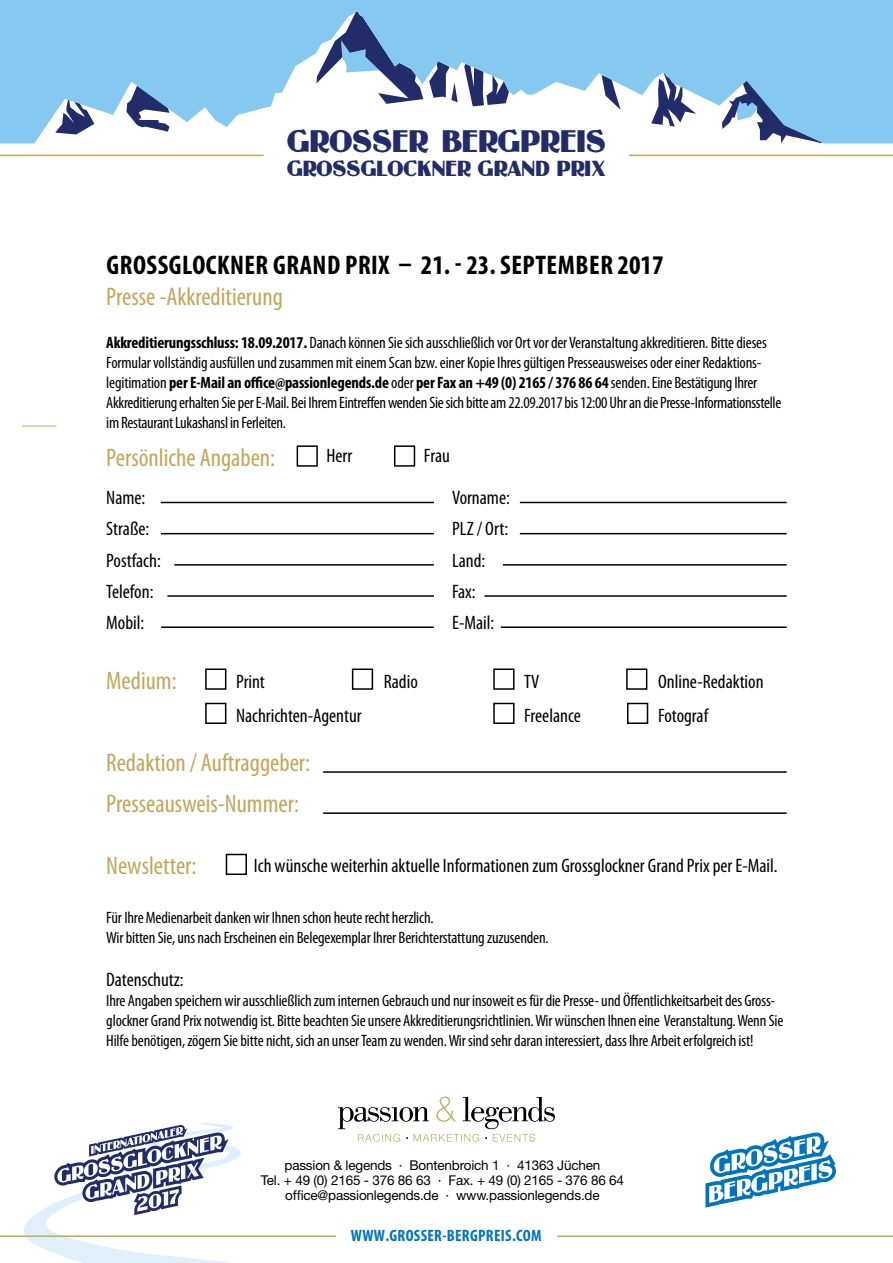
<style>
.page{position:relative;width:893px;height:1263px;background:#fff}
.page>*{position:absolute;margin:0;border:0;box-sizing:border-box;transform-origin:0 0}
.t1{font:30px "Guanine";color:#212c68}
.t2{font:700 condensed 27px "Myriad Pro";letter-spacing:.02em;color:#000}
.t3{font:condensed 25.5px/41.1px "Myriad Pro";color:#c6a55a}
.t4{font:21px "Guanine";color:#212c68}
.t5{font:condensed 19.5px/31.2px "Myriad Pro";color:#000}
.t6{font:condensed 16.5px/19.8px "Myriad Pro";letter-spacing:-.01em;color:#000}
.t7{font:700 condensed 16.5px "Myriad Pro";letter-spacing:.02em;color:#0075bf}
.t8{font:13.5px/15px "Helvetica Neue";letter-spacing:-.015em;color:#000;text-align:center}
.s1{font-weight:700}
</style>
<div class="page">
<svg style="left:23px;top:1123px;width:218px;height:140px"></svg>
<svg style="left:0;top:0;width:893px;height:144px;fill:#85c9f0"></svg>
<hr style="left:0;top:155px;width:264px;height:1px;background:#c6a55a">
<hr style="left:629px;top:155px;width:264px;height:1px;background:#c6a55a">
<hr style="left:0;top:1235px;width:336px;height:2px;background:#c6a55a">
<hr style="left:557px;top:1235px;width:336px;height:2px;background:#c6a55a">
<svg style="left:338px;top:1096px;width:217px;height:46px"></svg>
<svg style="left:705px;top:1132px;width:131px;height:75px"></svg>
<svg style="left:54px;top:1125px;width:174px;height:90px"></svg>
<hr style="left:22px;top:426px;width:34px;height:1px;background:#c6a55a">
<div style="left:226px;top:854px;width:21px;height:21px;border:2px solid #000"></div>
<div style="left:205px;top:668px;width:21px;height:22px;border:2px solid #000"></div>
<div style="left:205px;top:703px;width:21px;height:21px;border:2px solid #000"></div>
<div style="left:493px;top:703px;width:21px;height:21px;border:2px solid #000"></div>
<div style="left:627px;top:703px;width:21px;height:21px;border:2px solid #000"></div>
<div style="left:352px;top:668px;width:21px;height:22px;border:2px solid #000"></div>
<div style="left:493px;top:668px;width:21px;height:22px;border:2px solid #000"></div>
<div style="left:626px;top:668px;width:21px;height:22px;border:2px solid #000"></div>
<div style="left:297px;top:445px;width:21px;height:22px;border:2px solid #000"></div>
<div style="left:394px;top:445px;width:21px;height:22px;border:2px solid #000"></div>
<hr style="left:161px;top:502px;width:273px;height:1px;background:#000">
<hr style="left:161px;top:533px;width:273px;height:1px;background:#000">
<hr style="left:503px;top:564px;width:284px;height:2px;background:#000">
<hr style="left:174px;top:564px;width:260px;height:2px;background:#000">
<hr style="left:167px;top:595px;width:267px;height:2px;background:#000">
<hr style="left:161px;top:626px;width:273px;height:2px;background:#000">
<hr style="left:520px;top:502px;width:267px;height:1px;background:#000">
<hr style="left:520px;top:533px;width:267px;height:1px;background:#000">
<hr style="left:484px;top:595px;width:303px;height:2px;background:#000">
<hr style="left:323px;top:771px;width:464px;height:2px;background:#000">
<hr style="left:323px;top:812px;width:464px;height:2px;background:#000">
<hr style="left:501px;top:626px;width:286px;height:2px;background:#000">
<h1 class="t1" style="left:287px;top:123px;width:320px">GROSSER BERGPREIS</h1>
<p class="t4" style="left:287px;top:155px;width:320px">GROSSGLOCKNER GRAND PRIX</p>
<h2 class="t2" style="left:107px;top:248px;width:558px">GROSSGLOCKNER GRAND PRIX – 21. - 23. SEPTEMBER 2017</h2>
<h3 class="t3" style="left:106px;top:276px;width:178px">Presse -Akkreditierung</h3>
<p class="t6" style="left:106px;top:333px;width:677px"><span class="s1">Akkreditierungsschluss: 18.09.2017.</span> Danach können Sie sich ausschließlich vor Ort vor der Veranstaltung akkreditieren. Bitte dieses Formular vollständig ausfüllen und zusammen mit einem Scan bzw. einer Kopie Ihres gültigen Presseausweises oder einer Redaktions&shy;legitimation <span class="s1">per E-Mail an office@passionlegends.de</span> oder <span class="s1">per Fax an +49 (0) 2165 / 376 86 64</span> senden. Eine Bestätigung Ihrer Akkreditierung erhalten Sie per E-Mail. Bei Ihrem Eintreffen wenden Sie sich bitte am 22.09.2017 bis 12:00 Uhr an die Presse-Informationsstelle im Restaurant Lukashansl in Ferleiten.</p>
<h3 class="t3" style="left:106px;top:436px;width:170px">Persönliche Angaben:</h3>
<p class="t5" style="left:106px;top:482px;width:41px">Name:</p>
<p class="t5" style="left:106px;top:513px;width:56px">Straße:<br>Postfach:</p>
<p class="t5" style="left:106px;top:575px;width:49px">Telefon:</p>
<p class="t5" style="left:106px;top:607px;width:40px">Mobil:</p>
<p class="t5" style="left:327px;top:440px;width:27px">Herr</p>
<p class="t5" style="left:424px;top:440px;width:28px">Frau</p>
<p class="t5" style="left:452px;top:482px;width:59px">Vorname:<br>PLZ / Ort:</p>
<p class="t5" style="left:452px;top:544px;width:35px">Land:</p>
<p class="t5" style="left:452px;top:575px;width:44px">Fax:<br>E-Mail:</p>
<h3 class="t3" style="left:106px;top:659px;width:72px">Medium:</h3>
<p class="t5" style="left:236px;top:665px;width:30px">Print</p>
<p class="t5" style="left:384px;top:665px;width:36px">Radio</p>
<p class="t5" style="left:658px;top:665px;width:107px">Online-Redaktion</p>
<p class="t5" style="left:236px;top:699px;width:127px">Nachrichten-Agentur</p>
<p class="t5" style="left:524px;top:699px;width:58px">Freelance</p>
<p class="t5" style="left:658px;top:699px;width:52px">Fotograf</p>
<p class="t5" style="left:524px;top:665px;width:17px">TV</p>
<h3 class="t3" style="left:106px;top:742px;width:205px">Redaktion / Auftraggeber:<br>Presseausweis-Nummer:</h3>
<h3 class="t3" style="left:106px;top:845px;width:92px">Newsletter:</h3>
<p class="t5" style="left:254px;top:849px;width:525px">Ich wünsche weiterhin aktuelle Informationen zum Grossglockner Grand Prix per E-Mail.</p>
<p class="t6" style="left:106px;top:908px;width:444px">Für Ihre Medienarbeit danken wir Ihnen schon heute recht herzlich.<br>Wir bitten Sie, uns nach Erscheinen ein Belegexemplar Ihrer Berichterstattung zuzusenden.</p>
<p class="t5" style="left:106px;top:964px;width:79px">Datenschutz:</p>
<p class="t6" style="left:106px;top:991px;width:679px">Ihre Angaben speichern wir ausschließlich zum internen Gebrauch und nur insoweit es für die Presse- und Öffentlichkeitsarbeit des Gross&shy;glockner Grand Prix notwendig ist. Bitte beachten Sie unsere Akkreditierungsrichtlinien. Wir wünschen Ihnen eine Veranstaltung. Wenn Sie<br>Hilfe benötigen, zögern Sie bitte nicht, sich an unser Team zu wenden. Wir sind sehr daran interessiert, dass Ihre Arbeit erfolgreich ist!</p>
<p class="t8" style="left:261px;top:1158px;width:365px">passion &amp; legends · Bontenbroich 1 · 41363 Jüchen<br>Tel. + 49 (0) 2165 - 376 86 63 · Fax. + 49 (0) 2165 - 376 86 64 office@passionlegends.de · www.passionlegends.de</p>
<p class="t7" style="left:351px;top:1225px;width:192px">WWW.GROSSER-BERGPREIS.COM</p>
</div>
